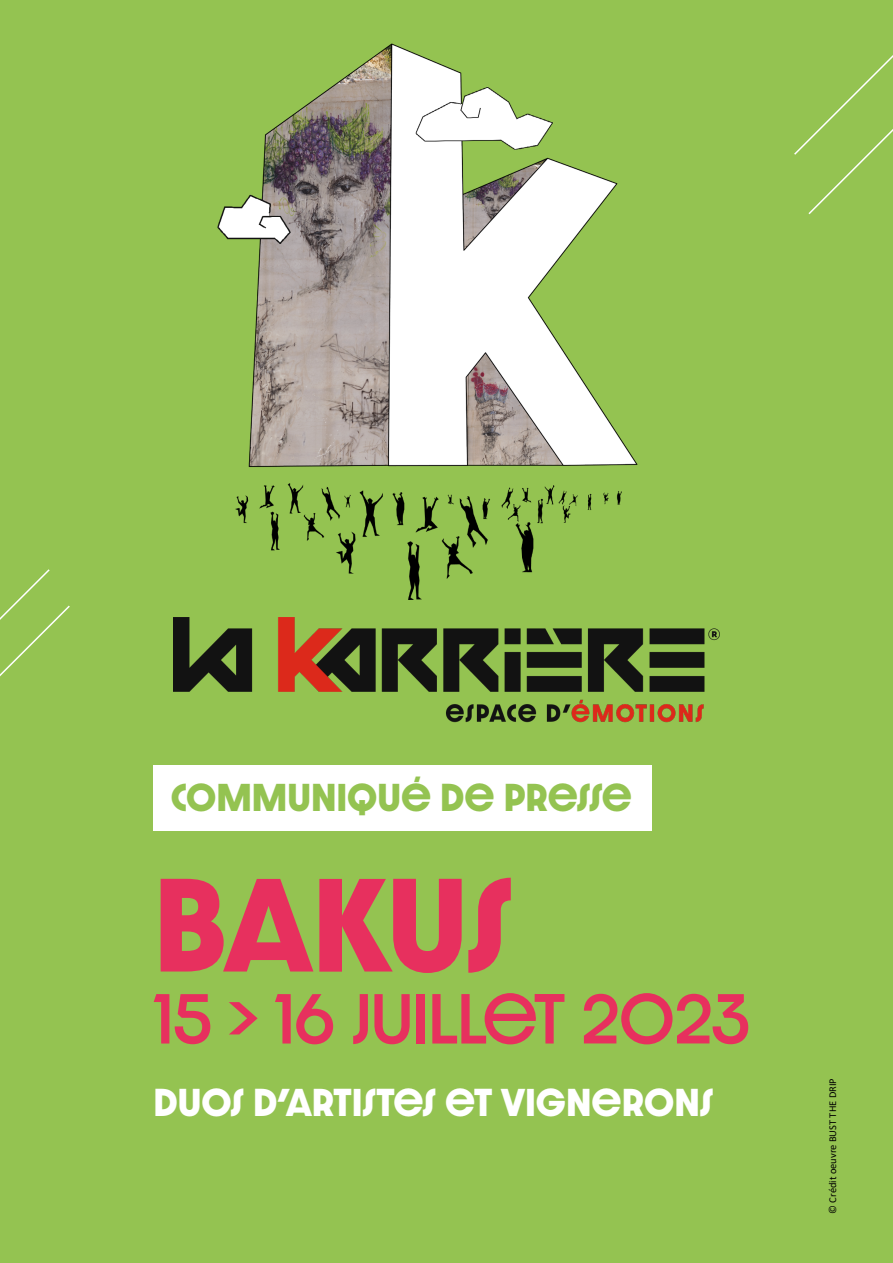
<style>
.page{position:relative;width:893px;height:1263px;background:#94c351}
.page>*{position:absolute;margin:0;border:0;box-sizing:border-box;transform-origin:0 0}
.t1{font:700 112.5px "Dazzle Unicase";letter-spacing:-.015em;color:#e7305e}
.t2{font:500 60px "Dazzle Unicase";color:#e7305e}
.t3{font:700 33px "Dazzle Unicase";color:#fff}
.t4{font:700 33px "Dazzle Unicase";color:#94c351}
.t5{font:10.5px "Calibri";color:#000}
</style>
<div class="page">
<img style="left:249px;top:43px;width:389px;height:451px">
<img style="left:173px;top:618px;width:546px;height:105px">
<div style="left:153px;top:765px;width:499px;height:66px;background:#fff"></div>
<img style="left:236px;top:483px;width:385px;height:117px">
<svg style="left:794px;top:55px;width:99px;height:159px"></svg>
<svg style="left:0;top:569px;width:70px;height:108px"></svg>
<img style="left:412px;top:82px;width:146px;height:73px">
<img style="left:217px;top:194px;width:76px;height:51px">
<p class="t4" style="left:171px;top:772px;width:463px">COMMUNIQUÉ DE PRESSE</p>
<h1 class="t1" style="left:153px;top:838px;width:361px">BAKUS</h1>
<h2 class="t2" style="left:153px;top:974px;width:598px">15 &gt; 16 juillet 2023</h2>
<p class="t3" style="left:153px;top:1076px;width:562px">DUOS D’ARTISTES ET VIGNERONS</p>
<p class="t5" style="left:825px;top:1214px;width:137px;rotate:-90deg">© Crédit oeuvre BUST THE DRIP</p>
</div>
